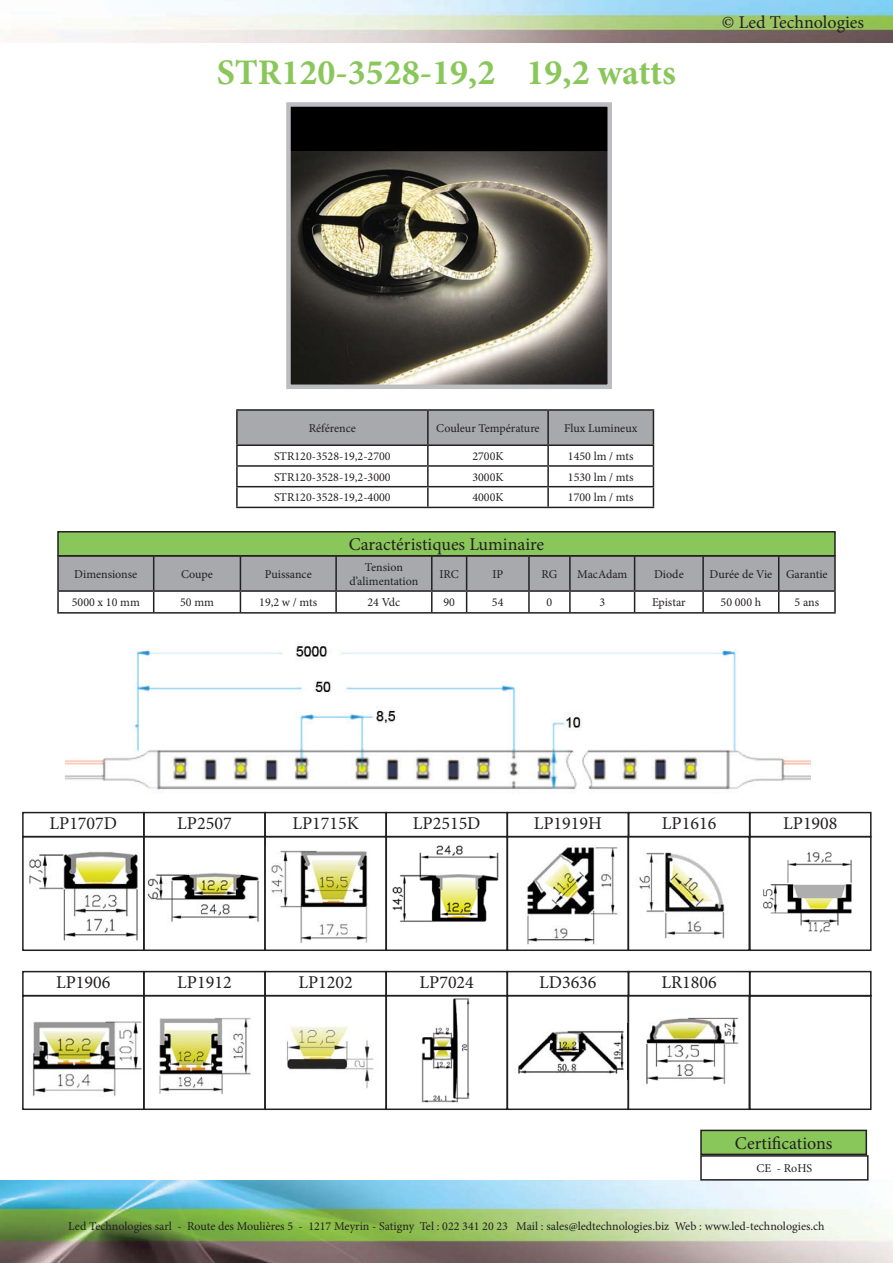
<style>
.page{position:relative;width:893px;height:1263px;background:#fff}
.page>*{position:absolute;margin:0;border:0;box-sizing:border-box;transform-origin:0 0}
.t1{font:700 36px "Minion Pro";color:#8ac75a}
.t2{font:18px "Minion Pro";color:#231f20}
.t3{font:12px/14.4px "Minion Pro";color:#231f20;text-align:center}
</style>
<div class="page">
<img style="left:0;top:1180px;width:893px;height:83px">
<img style="left:0;top:1px;width:893px;height:42px">
<div style="left:288px;top:104px;width:322px;height:283px;background:#000"></div>
<img style="left:291px;top:151px;width:316px;height:233px">
<div style="left:286px;top:102px;width:326px;height:287px;border:4px solid #bbbdc0"></div>
<div style="left:701px;top:1130px;width:165px;height:24px;background:#8ac75a"></div>
<div style="left:700px;top:1130px;width:167px;height:25px;border:2px solid #231f20"></div>
<div style="left:700px;top:1155px;width:168px;height:25px;border:2px solid #231f20"></div>
<img style="left:66px;top:643px;width:745px;height:169px">
<hr style="left:236px;top:409px;width:192px;height:2px;background:#231f20">
<hr style="left:428px;top:409px;width:120px;height:2px;background:#231f20">
<hr style="left:548px;top:409px;width:106px;height:2px;background:#231f20">
<svg style="left:236px;top:410px;width:418px;height:97px"></svg>
<hr style="left:236px;top:507px;width:418px;height:1px;background:#231f20">
<img style="left:638px;top:852px;width:87px;height:87px">
<div style="left:628px;top:812px;width:122px;height:25px;border:2px solid #231f20"></div>
<svg style="left:145px;top:837px;width:119px;height:114px"></svg>
<img style="left:29px;top:851px;width:109px;height:90px">
<div style="left:22px;top:836px;width:123px;height:115px;border:2px solid #231f20"></div>
<img style="left:271px;top:850px;width:97px;height:93px">
<div style="left:264px;top:836px;width:123px;height:115px;border:2px solid #231f20"></div>
<img style="left:392px;top:845px;width:107px;height:77px">
<div style="left:386px;top:836px;width:122px;height:115px;border:2px solid #231f20"></div>
<img style="left:527px;top:847px;width:91px;height:98px">
<div style="left:507px;top:836px;width:122px;height:115px;border:2px solid #231f20"></div>
<div style="left:22px;top:812px;width:123px;height:25px;border:2px solid #231f20"></div>
<div style="left:143px;top:812px;width:123px;height:25px;border:2px solid #231f20"></div>
<div style="left:264px;top:812px;width:123px;height:25px;border:2px solid #231f20"></div>
<div style="left:385px;top:812px;width:123px;height:25px;border:2px solid #231f20"></div>
<div style="left:507px;top:812px;width:122px;height:25px;border:2px solid #231f20"></div>
<img style="left:763px;top:852px;width:89px;height:81px">
<div style="left:749px;top:836px;width:122px;height:115px;border:2px solid #231f20"></div>
<div style="left:749px;top:812px;width:122px;height:25px;border:2px solid #231f20"></div>
<svg style="left:145px;top:996px;width:119px;height:114px"></svg>
<img style="left:32px;top:1021px;width:110px;height:76px">
<div style="left:22px;top:995px;width:123px;height:115px;border:2px solid #231f20"></div>
<img style="left:286px;top:1026px;width:88px;height:63px">
<div style="left:264px;top:995px;width:123px;height:115px;border:2px solid #231f20"></div>
<img style="left:421px;top:998px;width:49px;height:105px">
<div style="left:386px;top:995px;width:122px;height:115px;border:2px solid #231f20"></div>
<div style="left:22px;top:971px;width:123px;height:25px;border:2px solid #231f20"></div>
<div style="left:143px;top:971px;width:123px;height:25px;border:2px solid #231f20"></div>
<div style="left:264px;top:971px;width:123px;height:25px;border:2px solid #231f20"></div>
<div style="left:385px;top:971px;width:123px;height:25px;border:2px solid #231f20"></div>
<svg style="left:506px;top:970px;width:366px;height:141px"></svg>
<img style="left:636px;top:1012px;width:107px;height:74px">
<hr style="left:57px;top:556px;width:2px;height:34px;background:#231f20">
<hr style="left:834px;top:556px;width:2px;height:34px;background:#231f20">
<hr style="left:57px;top:590px;width:97px;height:2px;background:#231f20">
<hr style="left:57px;top:592px;width:2px;height:20px;background:#231f20">
<hr style="left:779px;top:590px;width:57px;height:2px;background:#231f20">
<svg style="left:58px;top:556px;width:777px;height:56px"></svg>
<hr style="left:834px;top:592px;width:2px;height:20px;background:#231f20">
<hr style="left:57px;top:612px;width:779px;height:2px;background:#231f20">
<div style="left:58px;top:532px;width:777px;height:24px;background:#8ac75a"></div>
<div style="left:57px;top:531px;width:779px;height:25px;border:2px solid #231f20"></div>
<h1 class="t1" style="left:217px;top:58px;width:461px">STR120-3528-19,2 19,2 watts</h1>
<h2 class="t2" style="left:722px;top:15px;width:144px">© Led Technologies</h2>
<p class="t3" style="left:309px;top:422px;width:49px">Référence</p>
<p class="t3" style="left:436px;top:422px;width:105px">Couleur Température</p>
<p class="t3" style="left:564px;top:422px;width:75px">Flux Lumineux</p>
<p class="t3" style="left:274px;top:450px;width:118px">STR120-3528-19,2-2700</p>
<p class="t3" style="left:472px;top:450px;width:33px">2700K</p>
<p class="t3" style="left:568px;top:450px;width:67px">1450 lm / mts</p>
<p class="t3" style="left:274px;top:471px;width:118px">STR120-3528-19,2-3000</p>
<p class="t3" style="left:472px;top:471px;width:33px">3000K</p>
<p class="t3" style="left:568px;top:471px;width:67px">1530 lm / mts</p>
<p class="t3" style="left:274px;top:491px;width:118px">STR120-3528-19,2-4000</p>
<p class="t3" style="left:472px;top:491px;width:33px">4000K</p>
<p class="t3" style="left:568px;top:491px;width:67px">1700 lm / mts</p>
<h2 class="t2" style="left:349px;top:537px;width:197px">Caractéristiques Luminaire</h2>
<p class="t3" style="left:74px;top:568px;width:65px">Dimensionse</p>
<p class="t3" style="left:181px;top:568px;width:33px">Coupe</p>
<p class="t3" style="left:265px;top:568px;width:49px">Puissance</p>
<p class="t3" style="left:350px;top:561px;width:70px">Tension d’alimentation</p>
<p class="t3" style="left:439px;top:568px;width:21px">IRC</p>
<p class="t3" style="left:492px;top:568px;width:12px">IP</p>
<p class="t3" style="left:541px;top:568px;width:17px">RG</p>
<p class="t3" style="left:577px;top:568px;width:52px">MacAdam</p>
<p class="t3" style="left:654px;top:568px;width:31px">Diode</p>
<p class="t3" style="left:709px;top:568px;width:120px">Durée de Vie Garantie</p>
<p class="t3" style="left:72px;top:596px;width:70px">5000 x 10 mm</p>
<p class="t3" style="left:180px;top:596px;width:35px">50 mm</p>
<p class="t3" style="left:259px;top:596px;width:60px">19,2 w / mts</p>
<p class="t3" style="left:367px;top:596px;width:34px">24 Vdc</p>
<p class="t3" style="left:443px;top:596px;width:13px">90</p>
<p class="t3" style="left:492px;top:596px;width:13px">54</p>
<p class="t3" style="left:546px;top:596px;width:7px">0</p>
<p class="t3" style="left:599px;top:596px;width:7px">3</p>
<p class="t3" style="left:652px;top:596px;width:35px">Epistar</p>
<p class="t3" style="left:721px;top:596px;width:42px">50 000 h</p>
<p class="t3" style="left:795px;top:596px;width:26px">5 ans</p>
<h2 class="t2" style="left:50px;top:817px;width:69px">LP1707D</h2>
<h2 class="t2" style="left:177px;top:817px;width:56px">LP2507</h2>
<h2 class="t2" style="left:292px;top:817px;width:68px">LP1715K</h2>
<h2 class="t2" style="left:413px;top:817px;width:69px">LP2515D</h2>
<h2 class="t2" style="left:534px;top:817px;width:70px">LP1919H</h2>
<h2 class="t2" style="left:662px;top:817px;width:56px">LP1616</h2>
<h2 class="t2" style="left:783px;top:817px;width:56px">LP1908</h2>
<h2 class="t2" style="left:56px;top:976px;width:56px">LP1906</h2>
<h2 class="t2" style="left:177px;top:976px;width:56px">LP1912</h2>
<h2 class="t2" style="left:298px;top:976px;width:56px">LP1202</h2>
<h2 class="t2" style="left:420px;top:976px;width:56px">LP7024</h2>
<h2 class="t2" style="left:539px;top:976px;width:59px">LD3636</h2>
<h2 class="t2" style="left:661px;top:976px;width:57px">LR1806</h2>
<h2 class="t2" style="left:735px;top:1136px;width:99px">Certifications</h2>
<p class="t3" style="left:756px;top:1162px;width:57px">CE - RoHS</p>
<p class="t3" style="left:68px;top:1220px;width:758px">Led Technologies sarl - Route des Moulières 5 - 1217 Meyrin - Satigny Tel : 022 341 20 23 Mail : sales@ledtechnologies.biz Web : www.led-technologies.ch</p>
</div>
